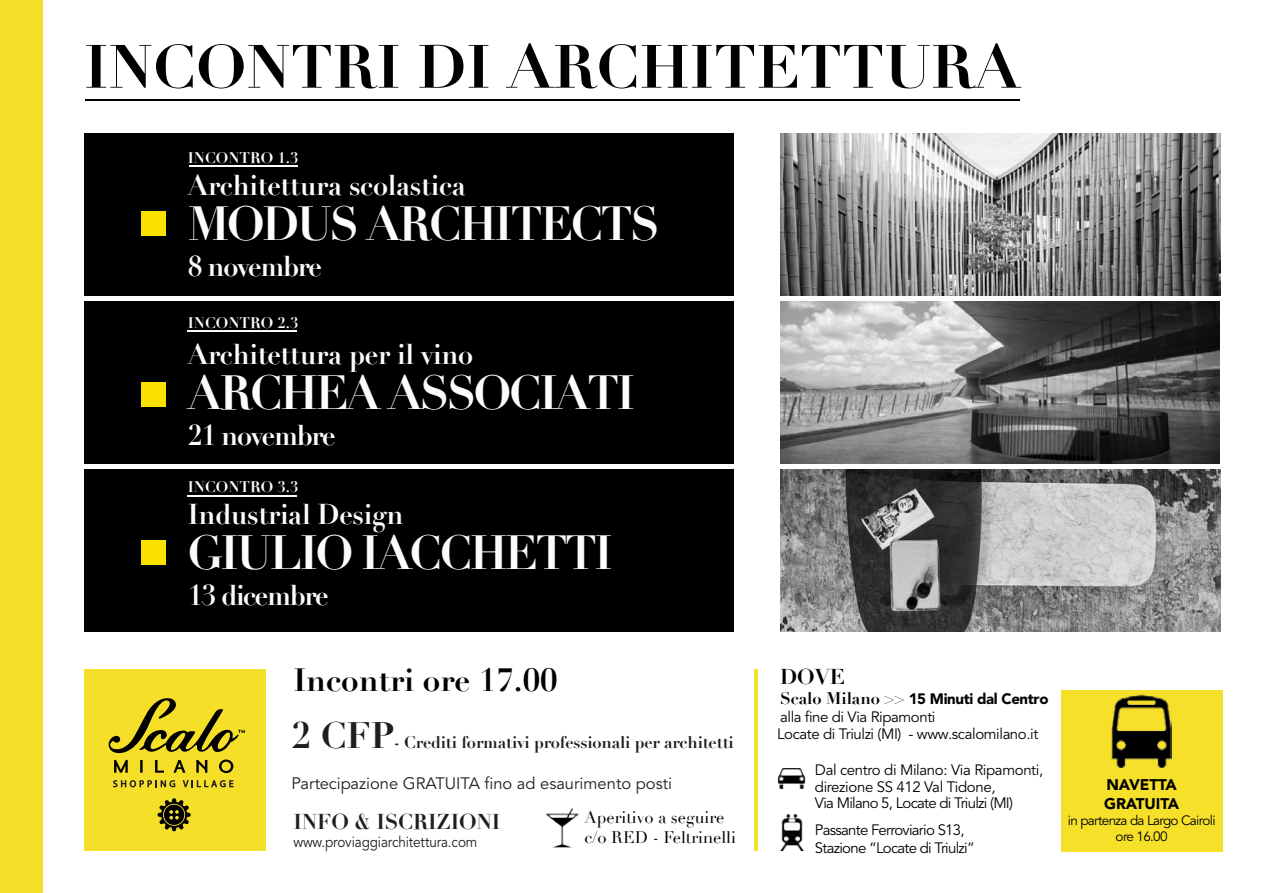
<style>
.page{position:relative;width:1263px;height:893px;background:#fff}
.page>*{position:absolute;margin:0;border:0;box-sizing:border-box;transform-origin:0 0}
.t1{font:700 60px "Didot";color:#000}
.t2{font:700 46.8px "Didot";letter-spacing:-.05em;color:#fcfcfc;scale:.96 1}
.t3{font:700 31.5px "Didot";color:#020202}
.t4{font:700 28.05px "Didot";letter-spacing:-.01em;color:#fcfcfc;scale:.96 1}
.t5{font:700 28.05px "Didot";letter-spacing:-.05em;color:#fcfcfc;scale:.96 1}
.t6{font:700 21px "Didot";letter-spacing:-.01em;color:#1e1e1e}
.t7{font:700 21px "Didot";color:#020202}
.t8{font:700 16.5px "Didot";letter-spacing:-.01em;color:#1e1e1e}
.t9{font:16.5px "Avenir";color:#231f20}
.t10{font:16.5px/19.8px "Didot";color:#000}
.t11{font:900 15.3px/18.5px "Avenir";letter-spacing:-.005em;color:#000}
.t12{font:15px/16.4px "Avenir";letter-spacing:-.03em;color:#020202}
.t13{font:15px/18px "Avenir";letter-spacing:-.05em;color:#020202}
.t14{font:700 15px "Didot";color:#fcfcfc}
.t15{font:15px "Avenir";letter-spacing:-.01em;color:#1e1e1e;scale:.9 1}
.t16{font:13.5px/16.2px "Avenir";letter-spacing:-.05em;color:#000;text-align:center}
.s1{font-size:36px}
.s2{font-family:"Didot";font-weight:700;font-size:16.5px}
.s3{font-weight:900}
</style>
<div class="page">
<div style="left:84px;top:669px;width:182px;height:182px;background:#f5df29"></div>
<svg style="left:108px;top:698px;width:137px;height:133px"></svg>
<div style="left:34px;top:807px;width:10px;height:9px;background:#f5df29"></div>
<div style="left:84px;top:134px;width:650px;height:162px;background:#000"></div>
<div style="left:84px;top:302px;width:650px;height:162px;background:#000"></div>
<div style="left:84px;top:470px;width:650px;height:162px;background:#000"></div>
<hr style="left:189px;top:165px;width:108px;height:2px;background:#fcfcfc">
<hr style="left:188px;top:330px;width:109px;height:2px;background:#fcfcfc">
<hr style="left:86px;top:99px;width:934px;height:1px;background:#000">
<hr style="left:188px;top:495px;width:109px;height:2px;background:#fcfcfc">
<div style="left:141px;top:212px;width:24px;height:24px;background:#fbe100"></div>
<div style="left:141px;top:383px;width:24px;height:24px;background:#fbe100"></div>
<div style="left:141px;top:540px;width:24px;height:24px;background:#fbe100"></div>
<img style="left:781px;top:814px;width:22px;height:36px">
<img style="left:777px;top:768px;width:29px;height:21px">
<div style="left:0;top:0;width:42px;height:893px;background:#f5df29"></div>
<hr style="left:754px;top:669px;width:4px;height:182px;background:#f5df29">
<img style="left:780px;top:133px;width:440px;height:162px">
<img style="left:780px;top:302px;width:439px;height:162px">
<img style="left:780px;top:469px;width:440px;height:162px">
<div style="left:1060px;top:690px;width:162px;height:162px;background:#f6e029"></div>
<img style="left:1111px;top:694px;width:61px;height:73px">
<img style="left:546px;top:808px;width:33px;height:39px">
<h1 class="t1" style="left:84px;top:30px;width:937px">INCONTRI DI ARCHITETTURA</h1>
<p class="t14" style="left:188px;top:148px;width:112px">INCONTRO 1.3</p>
<h3 class="t4" style="left:188px;top:167px;width:291px">Architettura scolastica</h3>
<h2 class="t2" style="left:188px;top:194px;width:493px">MODUS ARCHITECTS</h2>
<h3 class="t5" style="left:188px;top:248px;width:141px">8 novembre</h3>
<p class="t14" style="left:188px;top:314px;width:112px">INCONTRO 2.3</p>
<h3 class="t4" style="left:188px;top:337px;width:299px">Architettura per il vino</h3>
<h2 class="t2" style="left:188px;top:364px;width:468px">ARCHEA ASSOCIATI</h2>
<h3 class="t5" style="left:188px;top:418px;width:155px">21 novembre</h3>
<p class="t14" style="left:188px;top:478px;width:112px">INCONTRO 3.3</p>
<h3 class="t4" style="left:188px;top:497px;width:226px">Industrial Design</h3>
<h2 class="t2" style="left:188px;top:523px;width:444px">GIULIO IACCHETTI</h2>
<h3 class="t5" style="left:188px;top:578px;width:148px">13 dicembre</h3>
<h3 class="t3" style="left:293px;top:661px;width:266px">Incontri ore 17.00</h3>
<p class="t8" style="left:292px;top:732px;width:444px"><span class="s1">2 CFP</span>- Crediti formativi professionali per architetti</p>
<p class="t9" style="left:292px;top:774px;width:382px">Partecipazione GRATUITA fino ad esaurimento posti</p>
<h3 class="t6" style="left:293px;top:808px;width:208px">INFO &amp; ISCRIZIONI</h3>
<p class="t15" style="left:293px;top:833px;width:206px">www.proviaggiarchitettura.com</p>
<p class="t10" style="left:584px;top:808px;width:153px">Aperitivo a seguire c/o RED - Feltrinelli</p>
<h3 class="t7" style="left:780px;top:664px;width:66px">DOVE</h3>
<p class="t12" style="left:777px;top:690px;width:273px;line-height:17.5px"><span class="s2">Scalo Milano &gt;&gt;</span> <span class="s3">15 Minuti dal Centro </span>alla fine di Via Ripamonti<br>Locate di Triulzi (MI) - www.scalomilano.it</p>
<p class="t12" style="left:815px;top:762px;width:230px">Dal centro di Milano: Via Ripamonti, direzione SS 412 Val Tidone,<br>Via Milano 5, Locate di Triulzi (MI)</p>
<p class="t13" style="left:815px;top:822px;width:161px">Passante Ferroviario S13,<br>Stazione “Locate di Triulzi”</p>
<p class="t11" style="left:1104px;top:776px;width:76px">NAVETTA<br>GRATUITA</p>
<p class="t16" style="left:1068px;top:813px;width:149px">in partenza da Largo Cairoli ore 16.00</p>
</div>
